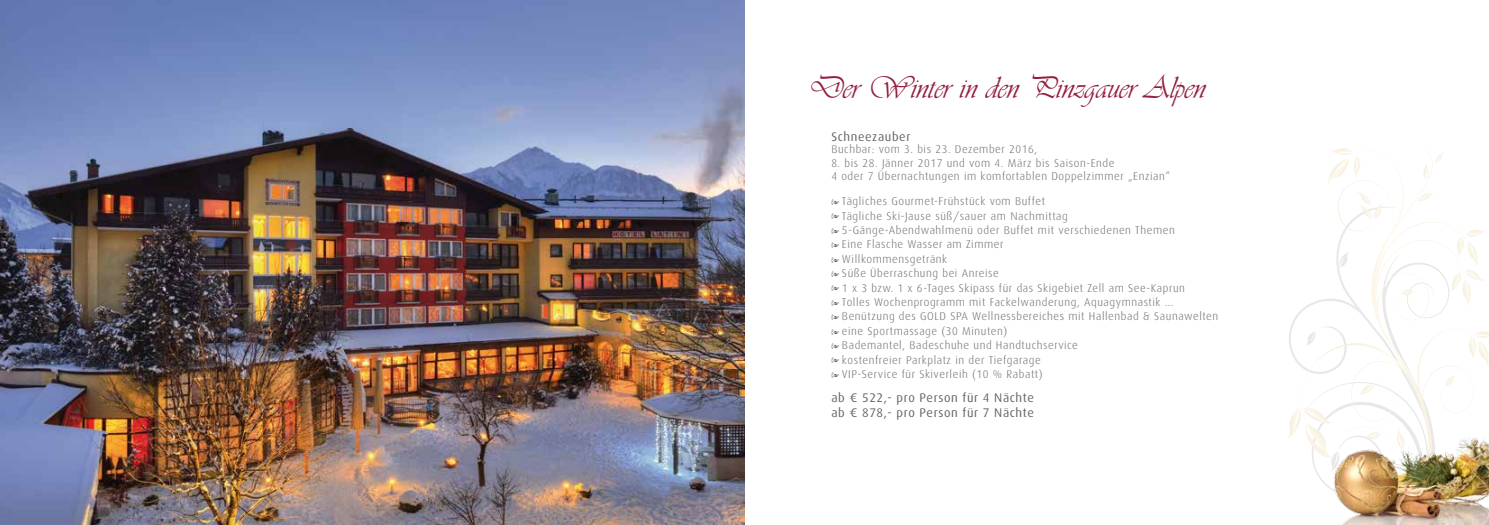
<style>
.page{position:relative;width:1489px;height:525px;background:#fff}
.page>*{position:absolute;margin:0;border:0;box-sizing:border-box;transform-origin:0 0}
.t1{font:32.5px "Vivaldi";color:#93203f;scale:.95 1}
.t2{font:12.5px/15px "Dax";letter-spacing:.05em;color:#646567}
.t3{font:300 11.25px/14.4px "Dax";letter-spacing:.05em;color:#646567}
.s1{font-family:"L Decoration Pi One";font-weight:400;font-size:7.5px}
.s2{font-family:"Dax Regular Caps Exp"}
</style>
<div class="page">
<svg style="left:1300px;top:167px;width:174px;height:239px"></svg>
<svg style="left:1467px;top:331px;width:21px;height:36px"></svg>
<svg style="left:1325px;top:148px;width:35px;height:38px"></svg>
<svg style="left:1448px;top:228px;width:37px;height:78px"></svg>
<svg style="left:1287px;top:407px;width:28px;height:62px"></svg>
<svg style="left:1356px;top:192px;width:27px;height:27px"></svg>
<svg style="left:1401px;top:289px;width:14px;height:7px"></svg>
<svg style="left:1444px;top:375px;width:12px;height:11px"></svg>
<svg style="left:1357px;top:384px;width:16px;height:11px"></svg>
<svg style="left:1417px;top:192px;width:17px;height:10px"></svg>
<svg style="left:1422px;top:152px;width:23px;height:28px"></svg>
<img style="left:1315px;top:395px;width:173px;height:129px">
<img style="left:0;top:0;width:744px;height:524px">
<h1 class="t1" style="left:808px;top:68px;width:419px">Der Winter in den Pinzgauer Alpen</h1>
<p class="t2" style="left:831px;top:129px;width:81px">Schneezauber</p>
<p class="t3" style="left:831px;top:142px;width:207px">Buchbar: vom 3. bis 23. Dezember 2016,</p>
<p class="t3" style="left:831px;top:156px;width:340px;line-height:13.5px">8. bis 28. Jänner 2017 und vom 4. März bis Saison-Ende<br>4 oder 7 Übernachtungen im komfortablen Doppelzimmer „Enzian“</p>
<p class="t3" style="left:831px;top:194px;width:388px"><span class="s1">i</span> Tägliches Gourmet-Frühstück vom Buffet<br><span class="s1">i</span> Tägliche Ski-Jause süß/sauer am Nachmittag<br><span class="s1">i</span> 5-Gänge-Abendwahlmenü oder Buffet mit verschiedenen Themen<br><span class="s1">i</span> Eine Flasche Wasser am Zimmer<br><span class="s1">i</span> Willkommensgetränk<br><span class="s1">i</span> Süße Überraschung bei Anreise<br><span class="s1">i</span> 1 x 3 bzw. 1 x 6-Tages Skipass für das Skigebiet Zell am See-Kaprun<br><span class="s1">i</span> Tolles Wochenprogramm mit Fackelwanderung, Aquagymnastik …<br><span class="s1">i</span> Benützung des GOLD SPA Wellnessbereiches mit Hallenbad &amp; Saunawelten <span class="s1">i</span> eine Sportmassage (30 Minuten)<br><span class="s1">i</span> Bademantel, Badeschuhe und Handtuchservice<br><span class="s1">i</span> kostenfreier Parkplatz in der Tiefgarage<br><span class="s1">i</span> VIP-Service für Skiverleih (10 % Rabatt)</p>
<p class="t2" style="left:831px;top:390px;width:204px">ab <span class="s2">€</span> 522,- pro Person für 4 Nächte ab <span class="s2">€</span> 878,- pro Person für 7 Nächte</p>
</div>
